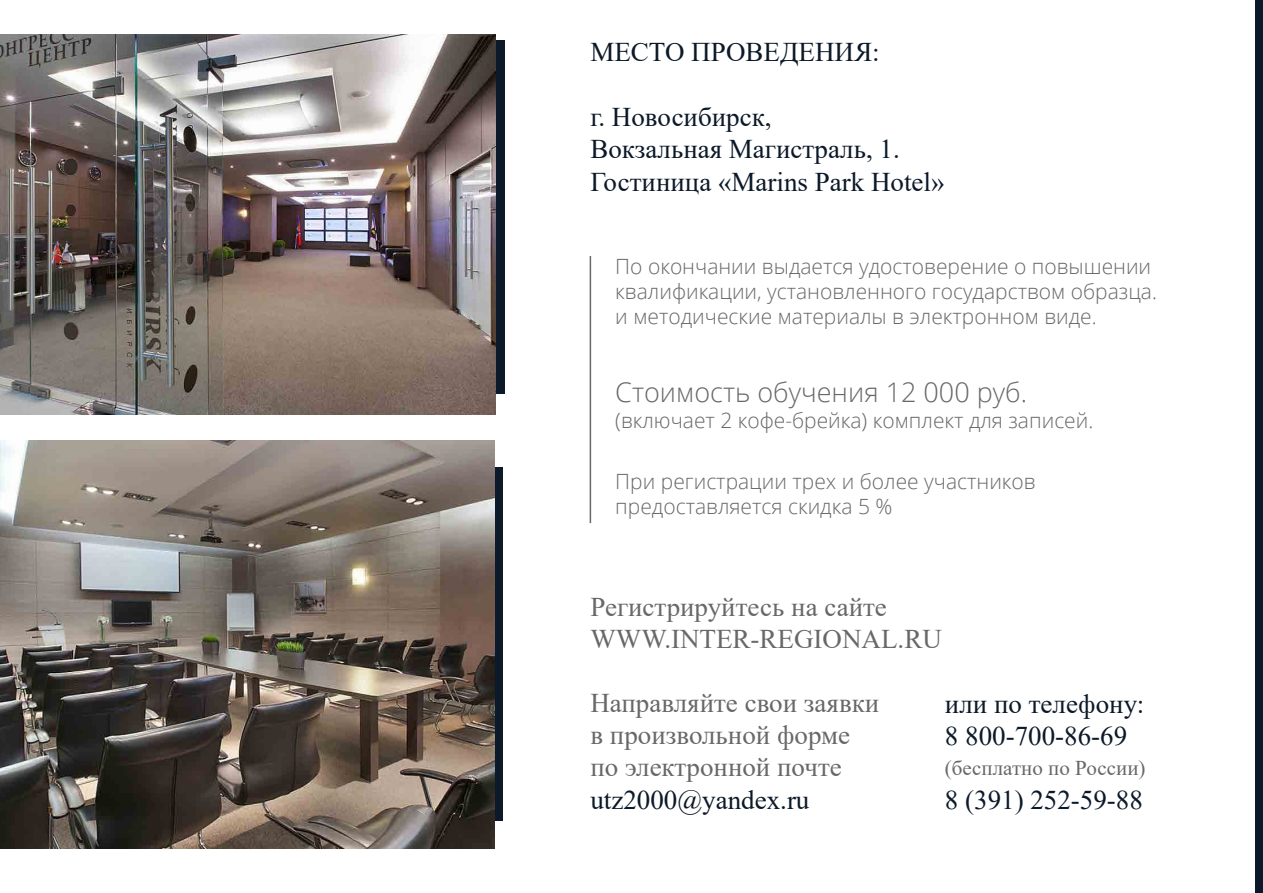
<style>
.page{position:relative;width:1263px;height:893px;background:#fff}
.page>*{position:absolute;margin:0;border:0;box-sizing:border-box;transform-origin:0 0}
.t1{font:27px/32.4px "Times New Roman";color:#0c1928}
.t2{font:27px/32.4px "Times New Roman";color:#686868}
.t3{font:300 27px "Open Sans";color:#686868}
.t4{font:300 21px/25.2px "Open Sans";color:#686868}
.t5{font:21px "Times New Roman";color:#686868}
</style>
<div class="page">
<div style="left:496px;top:40px;width:9px;height:354px;background:#0c1928"></div>
<div style="left:495px;top:467px;width:8px;height:353px;background:#0c1928"></div>
<hr style="left:590px;top:256px;width:1px;height:267px;background:#686868">
<div style="left:1255px;top:0;width:8px;height:893px;background:#0c1928"></div>
<img style="left:1px;top:34px;width:494px;height:380px">
<img style="left:1px;top:441px;width:494px;height:407px">
<p class="t1" style="left:590px;top:35px;width:291px">МЕСТО ПРОВЕДЕНИЯ:</p>
<p class="t1" style="left:590px;top:100px;width:356px">г. Новосибирск,<br>Вокзальная Магистраль, 1.<br>Гостиница «Marins Park Hotel»</p>
<p class="t4" style="left:615px;top:253px;width:543px">По окончании выдается удостоверение о повышении квалификации, установленного государством образца. и методические материалы в электронном виде.</p>
<p class="t3" style="left:615px;top:374px;width:413px">Стоимость обучения 12 000 руб.</p>
<p class="t4" style="left:615px;top:407px;width:480px">(включает 2 кофе-брейка) комплект для записей.</p>
<p class="t4" style="left:615px;top:468px;width:422px">При регистрации трех и более участников предоставляется скидка 5 %</p>
<p class="t2" style="left:590px;top:589px;width:353px">Регистрируйтесь на сайте<br>WWW.INTER-REGIONAL.RU</p>
<p class="t2" style="left:590px;top:685px;width:290px">Направляйте свои заявки в произвольной форме по электронной почте</p>
<p class="t1" style="left:590px;top:783px;width:221px">utz2000@yandex.ru</p>
<p class="t1" style="left:945px;top:687px;width:201px">или по телефону:<br>8 800-700-86-69</p>
<p class="t5" style="left:945px;top:753px;width:202px">(бесплатно по России)</p>
<p class="t1" style="left:945px;top:783px;width:199px">8 (391) 252-59-88</p>
</div>
